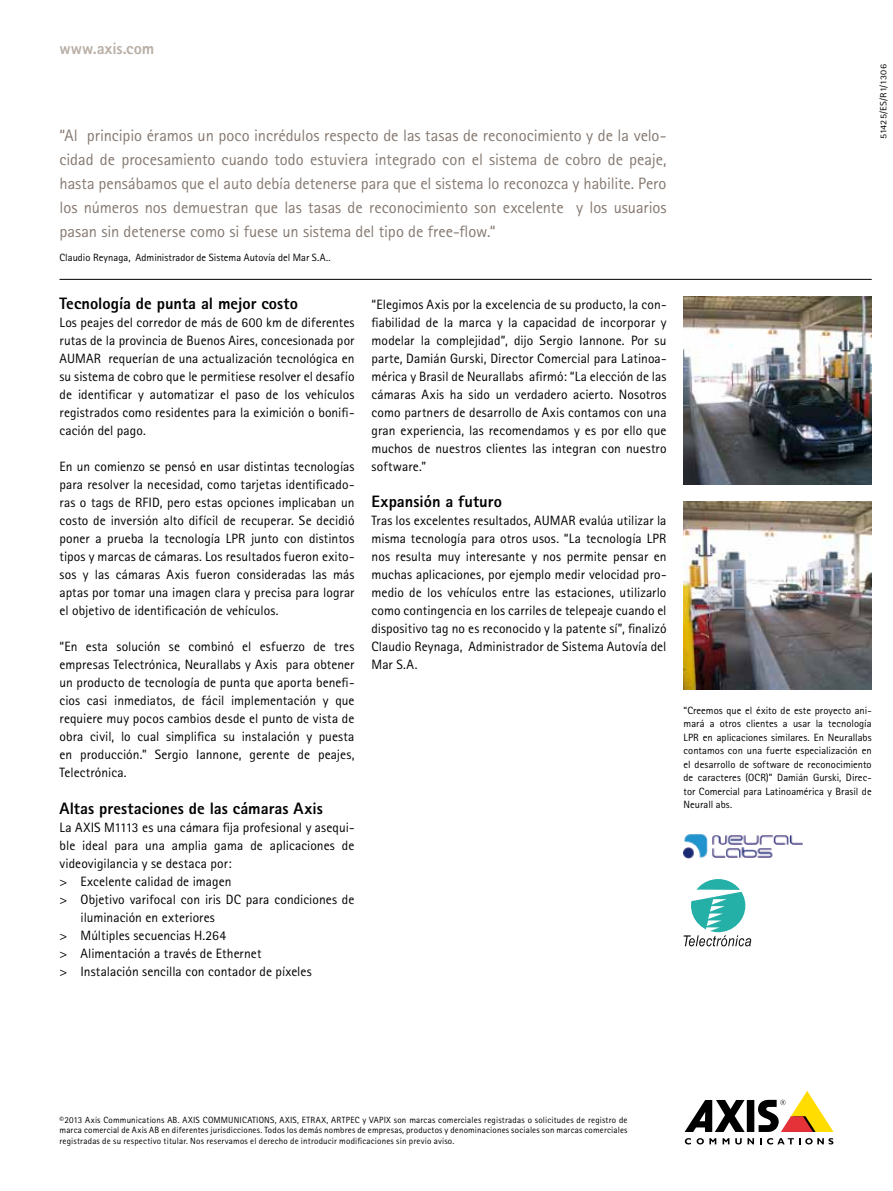
<style>
.page{position:relative;width:893px;height:1191px;background:#fff}
.page>*{position:absolute;margin:0;border:0;box-sizing:border-box;transform-origin:0 0}
.t1{font:16.5px/24px "Rotis Sans Serif Pro";letter-spacing:-.005em;color:#857971;text-align:justify}
.t2{font:800 16.5px "Rotis Sans Serif Pro";color:#000}
.t3{font:800 16.5px "Rotis Sans Serif Pro";letter-spacing:-.005em;color:#b8afa6}
.t4{font:13.5px/18px "Rotis Sans Serif Pro";letter-spacing:.005em;color:#000;text-align:justify}
.t5{font:10.5px/13.5px "Rotis Sans Serif Pro";letter-spacing:.005em;color:#000;text-align:justify}
.t6{font:9px/10.8px "Rotis Sans Serif Pro";letter-spacing:.02em;color:#000;text-align:justify}
.t7{font:9px "Rotis Sans Serif Pro";letter-spacing:.02em;color:#000;scale:1.12 1}
</style>
<div class="page">
<div style="left:747px;top:1100px;width:7px;height:32px;background:#000"></div>
<svg style="left:685px;top:1100px;width:60px;height:32px"></svg>
<svg style="left:758px;top:1091px;width:75px;height:41px"></svg>
<svg style="left:685px;top:1138px;width:6px;height:6px"></svg>
<svg style="left:697px;top:1138px;width:19px;height:6px"></svg>
<svg style="left:723px;top:1138px;width:6px;height:6px"></svg>
<svg style="left:735px;top:1138px;width:19px;height:6px"></svg>
<svg style="left:760px;top:1138px;width:73px;height:6px"></svg>
<img style="left:684px;top:296px;width:188px;height:188px">
<hr style="left:60px;top:279px;width:812px;height:1px;background:#000">
<img style="left:684px;top:834px;width:119px;height:24px">
<img style="left:684px;top:501px;width:188px;height:188px">
<div style="left:691px;top:879px;width:54px;height:53px;background:#24b0a7;border-radius:50%"></div>
<svg style="left:684px;top:889px;width:67px;height:57px"></svg>
<p class="t3" style="left:60px;top:38px;width:96px">www.axis.com</p>
<p class="t1" style="left:60px;top:124px;width:608px">“Al principio éramos un poco incrédulos respecto de las tasas de reconocimiento y de la velo-</p>
<p class="t1" style="left:60px;top:148px;width:609px">cidad de procesamiento cuando todo estuviera integrado con el sistema de cobro de peaje, hasta pensábamos que el auto debía detenerse para que el sistema lo reconozca y habilite. Pero los números nos demuestran que las tasas de reconocimiento son excelente y los usuarios pasan sin detenerse como si fuese un sistema del tipo de free-flow.“</p>
<p class="t5" style="left:60px;top:251px;width:273px">Claudio Reynaga, Administrador de Sistema Autovía del Mar S.A..</p>
<p class="t2" style="left:60px;top:293px;width:240px">Tecnología de punta al mejor costo</p>
<p class="t4" style="left:60px;top:314px;width:297px">Los peajes del corredor de más de 600 km de diferentes rutas de la provincia de Buenos Aires, concesionada por AUMAR requerían de una actualización tecnológica en su sistema de cobro que le permitiese resolver el desafío de identificar y automatizar el paso de los vehículos registrados como residentes para la eximición o bonifi&shy;cación del pago.</p>
<p class="t4" style="left:60px;top:458px;width:297px">En un comienzo se pensó en usar distintas tecnologías para resolver la necesidad, como tarjetas identificado&shy;ras o tags de RFID, pero estas opciones implicaban un costo de inversión alto difícil de recuperar. Se decidió poner a prueba la tecnología LPR junto con distintos tipos y marcas de cámaras. Los resultados fueron exito&shy;sos y las cámaras Axis fueron consideradas las más aptas por tomar una imagen clara y precisa para lograr el objetivo de identificación de vehículos.</p>
<p class="t4" style="left:60px;top:638px;width:297px">“En esta solución se combinó el esfuerzo de tres empresas Telectrónica, Neurallabs y Axis para obtener un producto de tecnología de punta que aporta benefi&shy;cios casi inmediatos, de fácil implementación y que requiere muy pocos cambios desde el punto de vista de obra civil, lo cual simplifica su instalación y puesta en producción.” Sergio Iannone, gerente de peajes, Telectrónica.</p>
<p class="t2" style="left:60px;top:797px;width:265px">Altas prestaciones de las cámaras Axis</p>
<p class="t4" style="left:60px;top:818px;width:296px">La AXIS M1113 es una cámara fija profesional y asequi-</p>
<p class="t4" style="left:60px;top:836px;width:296px">ble ideal para una amplia gama de aplicaciones de</p>
<p class="t4" style="left:60px;top:854px;width:173px">videovigilancia y se destaca por:</p>
<p class="t4" style="left:60px;top:872px;width:174px">&gt; Excelente calidad de imagen</p>
<p class="t4" style="left:60px;top:890px;width:296px">&gt; Objetivo varifocal con iris DC para condiciones de</p>
<p class="t4" style="left:81px;top:908px;width:136px">iluminación en exteriores</p>
<p class="t4" style="left:60px;top:926px;width:168px">&gt; Múltiples secuencias H.264</p>
<p class="t4" style="left:60px;top:944px;width:203px">&gt; Alimentación a través de Ethernet</p>
<p class="t4" style="left:60px;top:962px;width:254px">&gt; Instalación sencilla con contador de píxeles</p>
<p class="t4" style="left:372px;top:296px;width:297px">“Elegimos Axis por la excelencia de su producto, la con&shy;fiabilidad de la marca y la capacidad de incorporar y modelar la complejidad”, dijo Sergio Iannone. Por su parte, Damián Gurski, Director Comercial para Latinoa&shy;mérica y Brasil de Neurallabs afirmó: “La elección de las cámaras Axis ha sido un verdadero acierto. Nosotros como partners de desarrollo de Axis contamos con una gran experiencia, las recomendamos y es por ello que muchos de nuestros clientes las integran con nuestro software.”</p>
<p class="t2" style="left:372px;top:491px;width:132px">Expansión a futuro</p>
<p class="t4" style="left:372px;top:512px;width:297px">Tras los excelentes resultados, AUMAR evalúa utilizar la misma tecnología para otros usos. “La tecnología LPR nos resulta muy interesante y nos permite pensar en muchas aplicaciones, por ejemplo medir velocidad pro&shy;medio de los vehículos entre las estaciones, utilizarlo como contingencia en los carriles de telepeaje cuando el dispositivo tag no es reconocido y la patente sí”, finalizó Claudio Reynaga, Administrador de Sistema Autovía del Mar S.A.</p>
<p class="t7" style="left:878px;top:139px;width:68px;rotate:-90deg">51425/ES/R1/1306</p>
<p class="t5" style="left:684px;top:703px;width:190px">“Creemos que el éxito de este proyecto ani&shy;mará a otros clientes a usar la tecnología LPR en aplicaciones similares. En Neurallabs contamos con una fuerte especialización en el desarrollo de software de reconocimiento de caracteres (OCR)” Damián Gurski, Direc&shy;tor Comercial para Latinoamérica y Brasil de Neurall abs.</p>
<p class="t6" style="left:60px;top:1114px;width:570px">©2013 Axis Communications AB. AXIS COMMUNICATIONS, AXIS, ETRAX, ARTPEC y VAPIX son marcas comerciales registradas o solicitudes de registro de marca comercial de Axis AB en diferentes jurisdicciones. Todos los demás nombres de empresas, productos y denominaciones sociales son marcas comerciales registradas de su respectivo titular. Nos reservamos el derecho de introducir modificaciones sin previo aviso.</p>
</div>
